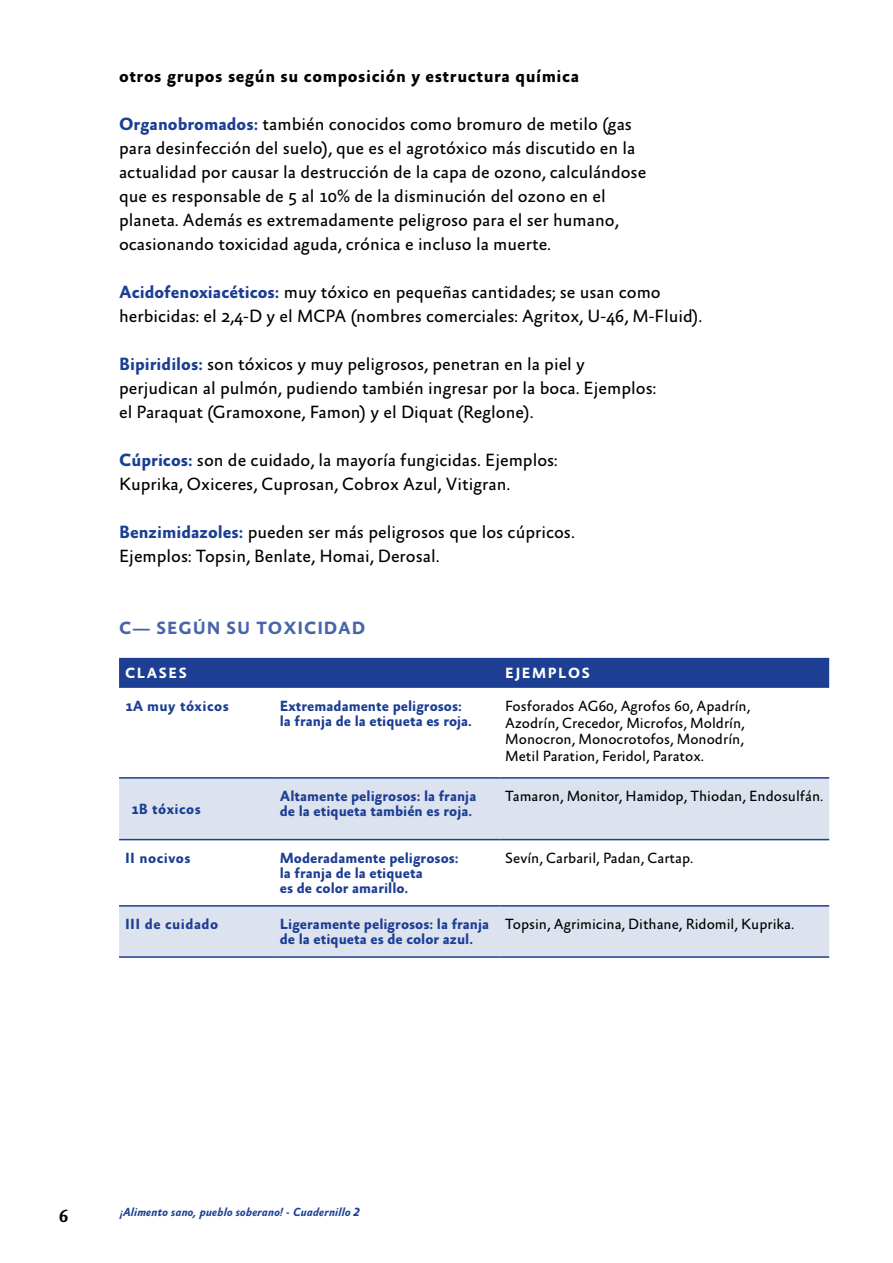
<style>
.page{position:relative;width:893px;height:1263px;background:#fff}
.page>*{position:absolute;margin:0;border:0;box-sizing:border-box;transform-origin:0 0}
.t1{font:18px/24px "Absara Sans";color:#000}
.t2{font:700 18px "Absara Sans";letter-spacing:.03em;color:#000}
.t3{font:700 18px "Absara Sans TF";letter-spacing:.05em;color:#4965a9}
.t4{font:700 18px "Absara";color:#000}
.t5{font:15px/16.5px "Absara Sans";color:#000}
.t6{font:700 15px/15px "Absara Sans";color:#1c3f94}
.t7{font:700 15px "Absara Sans";letter-spacing:.03em;color:#1c3f94}
.t8{font:700 15px "Absara Sans TF";color:#fff}
.t9{font:italic 700 12px "Absara Sans TF";color:#1c3f94}
.s1{font-family:"Absara Sans TF";font-weight:700;color:#1c3f94}
</style>
<div class="page">
<div style="left:119px;top:658px;width:710px;height:30px;background:#1c3f94"></div>
<svg style="left:119px;top:779px;width:710px;height:177px;fill:#dde2ef"></svg>
<hr style="left:119px;top:777px;width:155px;height:2px;background:#1c3f94">
<hr style="left:274px;top:777px;width:225px;height:2px;background:#1c3f94">
<hr style="left:499px;top:777px;width:330px;height:2px;background:#1c3f94">
<hr style="left:119px;top:839px;width:155px;height:1px;background:#1c3f94">
<hr style="left:274px;top:839px;width:225px;height:1px;background:#1c3f94">
<hr style="left:499px;top:839px;width:330px;height:1px;background:#1c3f94">
<hr style="left:119px;top:905px;width:155px;height:1px;background:#1c3f94">
<hr style="left:274px;top:905px;width:225px;height:1px;background:#1c3f94">
<hr style="left:499px;top:905px;width:330px;height:1px;background:#1c3f94">
<hr style="left:119px;top:956px;width:155px;height:2px;background:#1c3f94">
<hr style="left:274px;top:956px;width:225px;height:2px;background:#1c3f94">
<hr style="left:499px;top:956px;width:330px;height:2px;background:#1c3f94">
<div style="left:125px;top:791px;width:102px;height:36px;background:#dde2ef"></div>
<p class="t2" style="left:119px;top:66px;width:462px">otros grupos según su composición y estructura química</p>
<p class="t1" style="left:119px;top:113px;width:529px"><span class="s1">Organobromados:</span> también conocidos como bromuro de metilo (gas para desinfección del suelo), que es el agrotóxico más discutido en la actualidad por causar la destrucción de la capa de ozono, calculándose que es responsable de 5 al 10% de la disminución del ozono en el planeta. Además es extremadamente peligroso para el ser humano, ocasionando toxicidad aguda, crónica e incluso la muerte.</p>
<p class="t1" style="left:119px;top:281px;width:584px"><span class="s1">Acidofenoxiacéticos:</span> muy tóxico en pequeñas cantidades; se usan como herbicidas: el 2,4-D y el MCPA (nombres comerciales: Agritox, U-46, M-Fluid).</p>
<p class="t1" style="left:119px;top:353px;width:539px"><span class="s1">Bipiridilos:</span> son tóxicos y muy peligrosos, penetran en la piel y perjudican al pulmón, pudiendo también ingresar por la boca. Ejemplos: el Paraquat (Gramoxone, Famon) y el Diquat (Reglone).</p>
<p class="t1" style="left:119px;top:449px;width:440px"><span class="s1">Cúpricos:</span> son de cuidado, la mayoría fungicidas. Ejemplos:<br>Kuprika, Oxiceres, Cuprosan, Cobrox Azul, Vitigran.</p>
<p class="t1" style="left:119px;top:521px;width:457px"><span class="s1">Benzimidazoles:</span> pueden ser más peligrosos que los cúpricos.<br>Ejemplos: Topsin, Benlate, Homai, Derosal.</p>
<p class="t3" style="left:119px;top:618px;width:248px">C— Según su TOXICI DAD</p>
<p class="t8" style="left:125px;top:665px;width:63px">CLASES</p>
<p class="t8" style="left:505px;top:665px;width:30px">EJEMPLO</p>
<p class="t8" style="left:582px;top:665px;width:10px">S</p>
<p class="t7" style="left:125px;top:698px;width:105px">1A muy tóxicos</p>
<p class="t6" style="left:280px;top:699px;width:194px">Extremadamente peligrosos: la franja de la etiqueta es roja.</p>
<p class="t5" style="left:505px;top:699px;width:246px">Fosforados AG60, Agrofos 60, Apadrín, Azodrín, Crecedor, Microfos, Moldrín, Monocron, Monocrotofos, Monodrín, Metil Paration, Feridol, Paratox.</p>
<p class="t7" style="left:131px;top:801px;width:71px">1B tóxicos</p>
<p class="t6" style="left:280px;top:789px;width:198px">Altamente peligrosos: la franja de la etiqueta también es roja.</p>
<p class="t5" style="left:505px;top:789px;width:319px">Tamaron, Monitor, Hamidop, Thiodan, Endosulfán.</p>
<p class="t7" style="left:125px;top:850px;width:67px">II nocivos</p>
<p class="t6" style="left:280px;top:851px;width:180px">Moderadamente peligrosos: la franja de la etiqueta<br>es de color amarillo.</p>
<p class="t5" style="left:505px;top:850px;width:189px">Sevín, Carbaril, Padan, Cartap.</p>
<p class="t7" style="left:125px;top:916px;width:95px">III de cuidado</p>
<p class="t6" style="left:280px;top:917px;width:211px">Ligeramente peligrosos: la franja de la etiqueta es de color azul.</p>
<p class="t5" style="left:505px;top:917px;width:290px">Topsin, Agrimicina, Dithane, Ridomil, Kuprika.</p>
<p class="t4" style="left:59px;top:1205px;width:11px">6</p>
<p class="t9" style="left:120px;top:1206px;width:241px">¡Alimento sano, pueblo soberano! - Cuadernillo 2</p>
</div>
